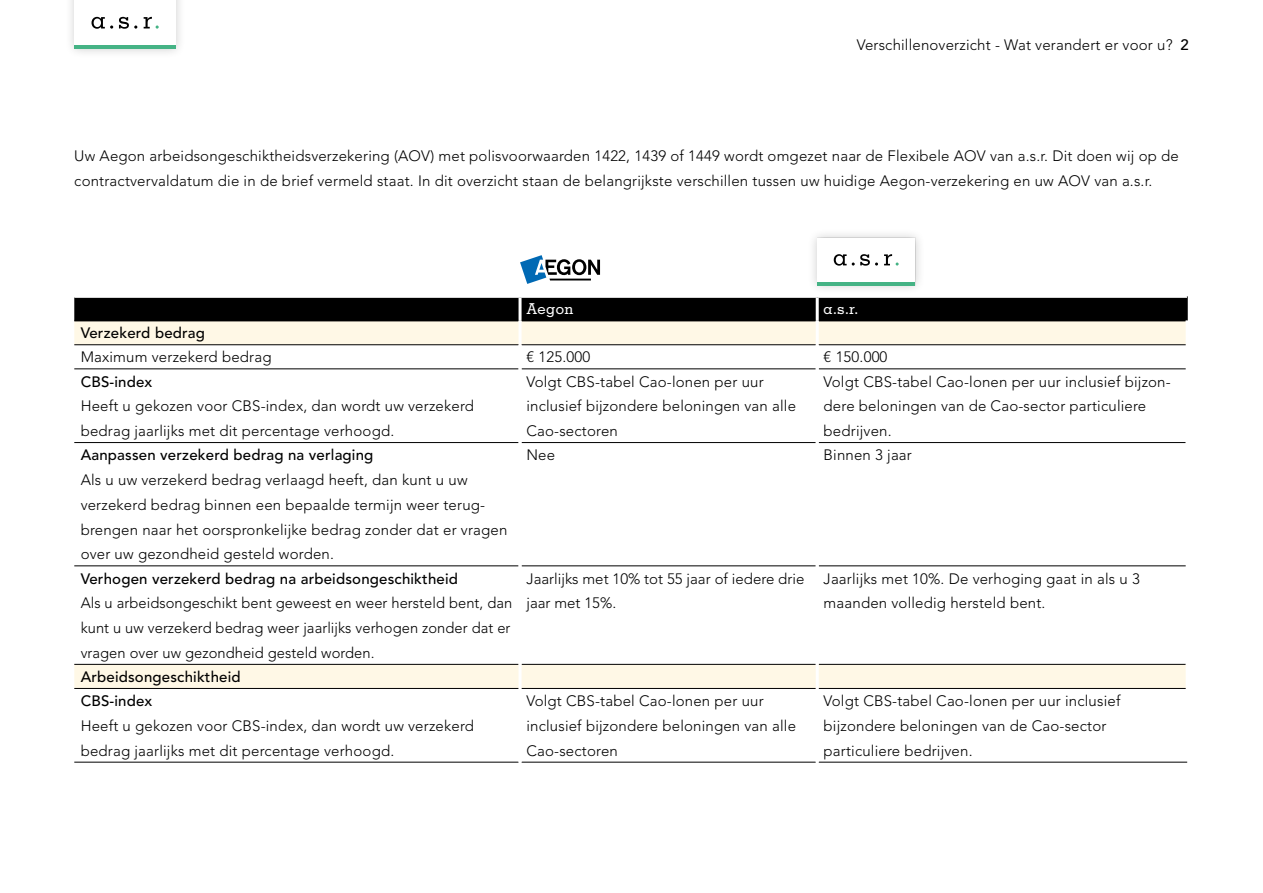
<style>
.page{position:relative;width:1263px;height:893px;background:#fff}
.page>*{position:absolute;margin:0;border:0;box-sizing:border-box;transform-origin:0 0}
.t1{font:300 15px/24.8px "Avenir LT Std";letter-spacing:.01em;color:#000}
.t2{font:500 15px/24.2px "Avenir LT Std";letter-spacing:.01em;color:#000}
.t3{font:500 15px "Memphis LT Std";letter-spacing:.025em;color:#fff}
.s1{font-weight:500}
</style>
<div class="page">
<svg style="left:521px;top:345px;width:666px;height:417px"></svg>
<div style="left:74px;top:665px;width:1112px;height:23px;background:#fff8e6"></div>
<svg style="left:74px;top:296px;width:1114px;height:48px;background:#807c73"></svg>
<hr style="left:74px;top:320px;width:444px;height:1px;background:#000">
<hr style="left:521px;top:320px;width:295px;height:1px;background:#000">
<hr style="left:819px;top:320px;width:367px;height:1px;background:#000">
<hr style="left:74px;top:296px;width:446px;height:2px;background:#fff">
<hr style="left:520px;top:296px;width:297px;height:2px;background:#fff">
<hr style="left:817px;top:296px;width:370px;height:2px;background:#fff">
<hr style="left:74px;top:762px;width:444px;height:1px;background:#000">
<hr style="left:521px;top:762px;width:295px;height:1px;background:#000">
<hr style="left:819px;top:762px;width:368px;height:1px;background:#000">
<hr style="left:74px;top:442px;width:444px;height:1px;background:#000">
<hr style="left:521px;top:442px;width:295px;height:1px;background:#000">
<hr style="left:819px;top:442px;width:367px;height:1px;background:#000">
<hr style="left:518px;top:321px;width:3px;height:24px;background:#fff">
<hr style="left:816px;top:321px;width:3px;height:24px;background:#fff">
<hr style="left:1186px;top:321px;width:3px;height:24px;background:#fff">
<hr style="left:1186px;top:345px;width:3px;height:24px;background:#fff">
<hr style="left:1186px;top:369px;width:3px;height:74px;background:#fff">
<hr style="left:1186px;top:443px;width:3px;height:123px;background:#fff">
<hr style="left:1186px;top:566px;width:3px;height:98px;background:#fff">
<hr style="left:74px;top:344px;width:444px;height:1px;background:#000">
<hr style="left:521px;top:344px;width:295px;height:1px;background:#000">
<hr style="left:819px;top:344px;width:367px;height:1px;background:#000">
<hr style="left:74px;top:369px;width:444px;height:1px;background:#000">
<hr style="left:521px;top:369px;width:295px;height:1px;background:#000">
<hr style="left:819px;top:369px;width:367px;height:1px;background:#000">
<hr style="left:74px;top:566px;width:444px;height:1px;background:#000">
<hr style="left:521px;top:566px;width:295px;height:1px;background:#000">
<hr style="left:819px;top:566px;width:367px;height:1px;background:#000">
<hr style="left:74px;top:664px;width:444px;height:1px;background:#000">
<hr style="left:521px;top:664px;width:295px;height:1px;background:#000">
<hr style="left:819px;top:664px;width:367px;height:1px;background:#000">
<hr style="left:518px;top:664px;width:3px;height:24px;background:#fff">
<hr style="left:816px;top:664px;width:3px;height:24px;background:#fff">
<hr style="left:1186px;top:664px;width:3px;height:25px;background:#fff">
<hr style="left:74px;top:688px;width:444px;height:1px;background:#000">
<hr style="left:521px;top:688px;width:295px;height:1px;background:#000">
<hr style="left:819px;top:688px;width:367px;height:1px;background:#000">
<hr style="left:816px;top:345px;width:3px;height:24px;background:#fff">
<hr style="left:816px;top:369px;width:3px;height:74px;background:#fff">
<hr style="left:816px;top:443px;width:3px;height:123px;background:#fff">
<hr style="left:816px;top:566px;width:3px;height:98px;background:#fff">
<hr style="left:816px;top:688px;width:3px;height:74px;background:#fff">
<svg style="left:520px;top:255px;width:80px;height:29px"></svg>
<div style="left:807px;top:228px;width:118px;height:67px;background:#000;opacity:.2"></div>
<div style="left:817px;top:238px;width:98px;height:47px;background:#fff"></div>
<svg style="left:884px;top:254px;width:15px;height:12px"></svg>
<svg style="left:834px;top:254px;width:44px;height:12px"></svg>
<hr style="left:817px;top:282px;width:98px;height:3px;background:#45b385">
<div style="left:64px;top:0;width:122px;height:59px;background:#000;opacity:.2"></div>
<div style="left:74px;top:0;width:102px;height:49px;background:#fff"></div>
<svg style="left:144px;top:17px;width:15px;height:12px"></svg>
<svg style="left:92px;top:17px;width:21px;height:12px"></svg>
<svg style="left:119px;top:17px;width:18px;height:12px"></svg>
<hr style="left:74px;top:46px;width:102px;height:3px;background:#45b385">
<p class="t1" style="left:857px;top:32px;width:334px">Verschillenoverzicht - Wat verandert er voor u? <span class="s1">2</span></p>
<p class="t1" style="left:74px;top:144px;width:1106px">Uw Aegon arbeidsongeschiktheidsverzekering (AOV) met polisvoorwaarden 1422, 1439 of 1449 wordt omgezet naar de Flexibele AOV van a.s.r. Dit doen wij op de contractvervaldatum die in de brief vermeld staat. In dit overzicht staan de belangrijkste verschillen tussen uw huidige Aegon-verzekering en uw AOV van a.s.r.</p>
<p class="t3" style="left:526px;top:300px;width:49px">Aegon</p>
<p class="t3" style="left:824px;top:300px;width:36px">a.s.r.</p>
<p class="t2" style="left:81px;top:321px;width:126px">Verzekerd bedrag</p>
<p class="t1" style="left:81px;top:345px;width:192px">Maximum verzekerd bedrag</p>
<p class="t1" style="left:526px;top:345px;width:65px">€ 125.000</p>
<p class="t1" style="left:824px;top:345px;width:65px">€ 150.000</p>
<p class="t2" style="left:81px;top:370px;width:73px">CBS-index</p>
<p class="t1" style="left:81px;top:394px;width:395px">Heeft u gekozen voor CBS-index, dan wordt uw verzekerd bedrag jaarlijks met dit percentage verhoogd.</p>
<p class="t1" style="left:526px;top:369px;width:271px">Volgt CBS-tabel Cao-lonen per uur inclusief bijzondere beloningen van alle<br>Cao-sectoren</p>
<p class="t1" style="left:824px;top:369px;width:349px">Volgt CBS-tabel Cao-lonen per uur inclusief bijzon&shy;dere beloningen van de Cao-sector particuliere bedrijven.</p>
<p class="t2" style="left:81px;top:443px;width:294px">Aanpassen verzekerd bedrag na verlaging</p>
<p class="t1" style="left:81px;top:468px;width:428px">Als u uw verzekerd bedrag verlaagd heeft, dan kunt u uw verzekerd bedrag binnen een bepaalde termijn weer terug&shy;brengen naar het oorspronkelijke bedrag zonder dat er vragen over uw gezondheid gesteld worden.</p>
<p class="t2" style="left:81px;top:567px;width:379px">Verhogen verzekerd bedrag na arbeidsongeschiktheid</p>
<p class="t1" style="left:81px;top:591px;width:433px">Als u arbeidsongeschikt bent geweest en weer hersteld bent, dan kunt u uw verzekerd bedrag weer jaarlijks verhogen zonder dat er vragen over uw gezondheid gesteld worden.</p>
<p class="t2" style="left:81px;top:665px;width:162px">Arbeidsongeschiktheid<br>CBS-index</p>
<p class="t1" style="left:81px;top:713px;width:395px">Heeft u gekozen voor CBS-index, dan wordt uw verzekerd bedrag jaarlijks met dit percentage verhoogd.</p>
<p class="t1" style="left:526px;top:443px;width:30px">Nee</p>
<p class="t1" style="left:824px;top:443px;width:90px">Binnen 3 jaar</p>
<p class="t1" style="left:526px;top:566px;width:279px">Jaarlijks met 10% tot 55 jaar of iedere drie jaar met 15%.</p>
<p class="t1" style="left:824px;top:566px;width:318px">Jaarlijks met 10%. De verhoging gaat in als u 3 maanden volledig hersteld bent.</p>
<p class="t1" style="left:526px;top:689px;width:271px">Volgt CBS-tabel Cao-lonen per uur inclusief bijzondere beloningen van alle<br>Cao-sectoren</p>
<p class="t1" style="left:824px;top:689px;width:298px">Volgt CBS-tabel Cao-lonen per uur inclusief bijzondere beloningen van de Cao-sector particuliere bedrijven.</p>
</div>
